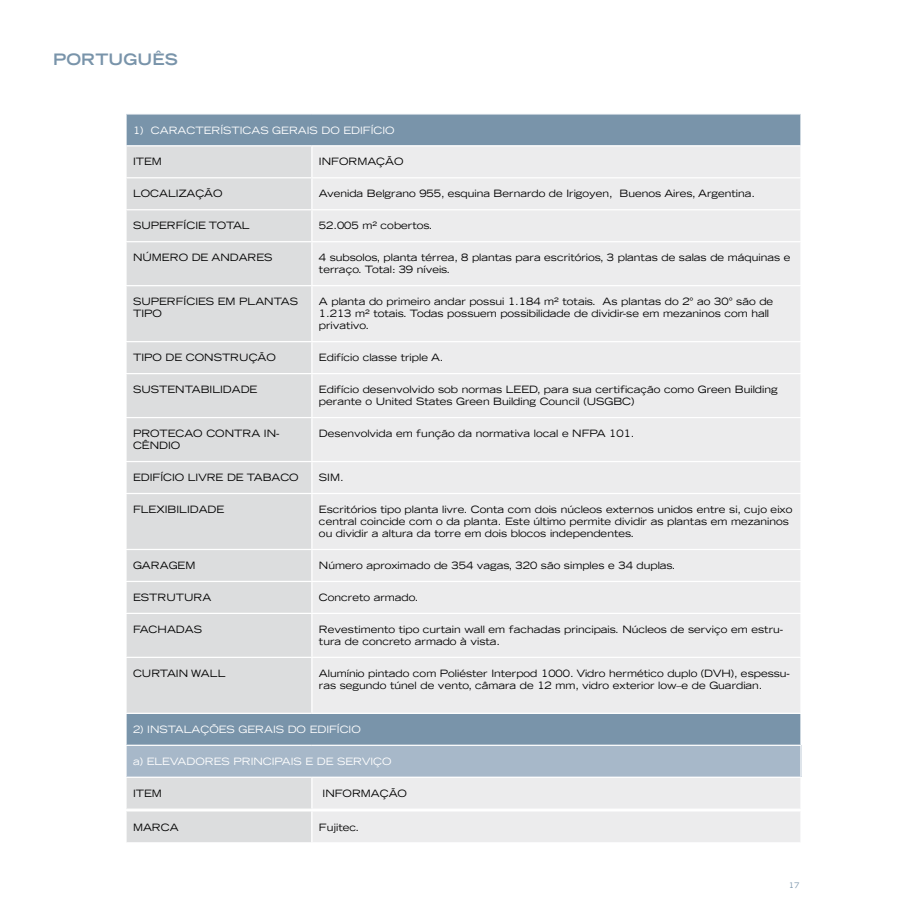
<style>
.page{position:relative;width:922px;height:922px;background:#fff}
.page>*{position:absolute;margin:0;border:0;box-sizing:border-box;transform-origin:0 0}
.t1{font:700 expanded 15.62px "Trade Gothic LH";letter-spacing:.01em;color:#7994aa}
.t2{font:expanded 10px/12px "Trade Gothic LH";color:#000}
.t3{font:expanded 10px "Trade Gothic LH";color:#fff}
.t4{font:expanded 7.5px "Trade Gothic LH";color:#7994aa}
</style>
<div class="page">
<div style="left:127px;top:114px;width:673px;height:31px;background:#7994aa"></div>
<div style="left:127px;top:146px;width:185px;height:662px;background:#dcddde"></div>
<div style="left:312px;top:146px;width:488px;height:662px;background:#ececed"></div>
<div style="left:126px;top:745px;width:674px;height:32px;background:#a7b8c9"></div>
<hr style="left:125px;top:177px;width:187px;height:1px;background:#fff">
<hr style="left:125px;top:209px;width:187px;height:1px;background:#fff">
<hr style="left:125px;top:241px;width:187px;height:1px;background:#fff">
<hr style="left:125px;top:285px;width:187px;height:1px;background:#fff">
<hr style="left:125px;top:341px;width:187px;height:1px;background:#fff">
<hr style="left:125px;top:373px;width:187px;height:1px;background:#fff">
<hr style="left:125px;top:417px;width:187px;height:1px;background:#fff">
<hr style="left:125px;top:461px;width:187px;height:1px;background:#fff">
<hr style="left:125px;top:492px;width:187px;height:2px;background:#fff">
<hr style="left:125px;top:548px;width:187px;height:2px;background:#fff">
<hr style="left:125px;top:580px;width:187px;height:2px;background:#fff">
<hr style="left:125px;top:612px;width:187px;height:2px;background:#fff">
<hr style="left:125px;top:656px;width:187px;height:1px;background:#fff">
<hr style="left:311px;top:146px;width:1px;height:31px;background:#fff">
<hr style="left:311px;top:178px;width:1px;height:31px;background:#fff">
<hr style="left:311px;top:210px;width:1px;height:31px;background:#fff">
<hr style="left:311px;top:242px;width:1px;height:43px;background:#fff">
<hr style="left:311px;top:286px;width:1px;height:55px;background:#fff">
<hr style="left:311px;top:342px;width:1px;height:31px;background:#fff">
<hr style="left:311px;top:374px;width:1px;height:43px;background:#fff">
<hr style="left:311px;top:418px;width:1px;height:43px;background:#fff">
<hr style="left:311px;top:462px;width:1px;height:30px;background:#fff">
<hr style="left:311px;top:494px;width:1px;height:54px;background:#fff">
<hr style="left:311px;top:550px;width:1px;height:30px;background:#fff">
<hr style="left:311px;top:582px;width:1px;height:30px;background:#fff">
<hr style="left:311px;top:614px;width:1px;height:42px;background:#fff">
<hr style="left:311px;top:657px;width:1px;height:55px;background:#fff">
<hr style="left:312px;top:177px;width:489px;height:1px;background:#fff">
<hr style="left:312px;top:209px;width:489px;height:1px;background:#fff">
<hr style="left:312px;top:241px;width:489px;height:1px;background:#fff">
<hr style="left:312px;top:285px;width:489px;height:1px;background:#fff">
<hr style="left:312px;top:341px;width:489px;height:1px;background:#fff">
<hr style="left:312px;top:373px;width:489px;height:1px;background:#fff">
<hr style="left:312px;top:417px;width:489px;height:1px;background:#fff">
<hr style="left:312px;top:461px;width:489px;height:1px;background:#fff">
<hr style="left:312px;top:492px;width:489px;height:2px;background:#fff">
<hr style="left:312px;top:548px;width:489px;height:2px;background:#fff">
<hr style="left:312px;top:580px;width:489px;height:2px;background:#fff">
<hr style="left:312px;top:612px;width:489px;height:2px;background:#fff">
<hr style="left:312px;top:656px;width:489px;height:1px;background:#fff">
<hr style="left:125px;top:745px;width:2px;height:31px;background:#fff">
<hr style="left:312px;top:776px;width:489px;height:1px;background:#fff">
<hr style="left:125px;top:776px;width:187px;height:1px;background:#fff">
<hr style="left:311px;top:777px;width:1px;height:31px;background:#fff">
<hr style="left:125px;top:712px;width:187px;height:1px;background:#fff">
<hr style="left:312px;top:712px;width:489px;height:1px;background:#fff">
<hr style="left:125px;top:744px;width:187px;height:1px;background:#fff">
<hr style="left:312px;top:744px;width:489px;height:1px;background:#fff">
<div style="left:126px;top:810px;width:186px;height:32px;background:#dcddde"></div>
<div style="left:312px;top:810px;width:488px;height:32px;background:#ececed"></div>
<hr style="left:312px;top:810px;width:489px;height:1px;background:#fff">
<hr style="left:125px;top:811px;width:2px;height:31px;background:#fff">
<hr style="left:311px;top:811px;width:1px;height:31px;background:#fff">
<hr style="left:125px;top:810px;width:187px;height:1px;background:#fff">
<h1 class="t1" style="left:53px;top:49px;width:126px">PORTUGUÊS</h1>
<p class="t3" style="left:133px;top:123px;width:263px">1) CARACTERÍSTICAS GERAIS DO EDIFÍCIO</p>
<p class="t2" style="left:133px;top:155px;width:30px">ITEM</p>
<p class="t2" style="left:319px;top:155px;width:86px">INFORMAÇÃO</p>
<p class="t2" style="left:133px;top:187px;width:91px">LOCALIZAÇÃO</p>
<p class="t2" style="left:319px;top:187px;width:437px">Avenida Belgrano 955, esquina Bernardo de Irigoyen, Buenos Aires, Argentina.</p>
<p class="t2" style="left:133px;top:219px;width:118px">SUPERFÍCIE TOTAL</p>
<p class="t2" style="left:319px;top:219px;width:115px">52.005 m² cobertos.</p>
<p class="t2" style="left:133px;top:251px;width:141px">NÚMERO DE ANDARES</p>
<p class="t2" style="left:319px;top:251px;width:473px">4 subsolos, planta térrea, 8 plantas para escritórios, 3 plantas de salas de máquinas e terraço. Total: 39 níveis.</p>
<p class="t2" style="left:133px;top:295px;width:166px">SUPERFÍCIES EM PLANTAS<br>TIPO</p>
<p class="t2" style="left:319px;top:295px;width:455px">A planta do primeiro andar possui 1.184 m² totais. As plantas do 2° ao 30° são de<br>1.213 m² totais. Todas possuem possibilidade de dividir-se em mezaninos com hall privativo.</p>
<p class="t2" style="left:133px;top:351px;width:144px">TIPO DE CONSTRUÇÃO</p>
<p class="t2" style="left:319px;top:351px;width:126px">Edifício classe triple A.</p>
<p class="t2" style="left:133px;top:383px;width:126px">SUSTENTABILIDADE</p>
<p class="t2" style="left:319px;top:383px;width:460px">Edifício desenvolvido sob normas LEED, para sua certificação como Green Building perante o United States Green Building Council (USGBC)</p>
<p class="t2" style="left:133px;top:427px;width:148px">PROTECAO CONTRA IN-<br>CÊNDIO</p>
<p class="t2" style="left:319px;top:427px;width:317px">Desenvolvida em função da normativa local e NFPA 101.</p>
<p class="t2" style="left:133px;top:471px;width:167px">EDIFÍCIO LIVRE DE TABACO</p>
<p class="t2" style="left:319px;top:471px;width:26px">SIM.</p>
<p class="t2" style="left:133px;top:503px;width:93px">FLEXIBILIDADE</p>
<p class="t2" style="left:319px;top:503px;width:474px">Escritórios tipo planta livre. Conta com dois núcleos externos unidos entre si, cujo eixo central coincide com o da planta. Este último permite dividir as plantas em mezaninos ou dividir a altura da torre em dois blocos independentes.</p>
<p class="t2" style="left:133px;top:559px;width:64px">GARAGEM</p>
<p class="t2" style="left:319px;top:559px;width:358px">Número aproximado de 354 vagas, 320 são simples e 34 duplas.</p>
<p class="t2" style="left:133px;top:591px;width:80px">ESTRUTURA</p>
<p class="t2" style="left:319px;top:591px;width:101px">Concreto armado.</p>
<p class="t2" style="left:133px;top:623px;width:70px">FACHADAS</p>
<p class="t2" style="left:319px;top:623px;width:465px">Revestimento tipo curtain wall em fachadas principais. Núcleos de serviço em estru&shy;tura de concreto armado à vista.</p>
<p class="t2" style="left:133px;top:667px;width:94px">CURTAIN WALL</p>
<p class="t2" style="left:319px;top:667px;width:472px">Alumínio pintado com Poliéster Interpod 1000. Vidro hermético duplo (DVH), espessu&shy;ras segundo túnel de vento, câmara de 12 mm, vidro exterior low–e de Guardian.</p>
<p class="t3" style="left:133px;top:722px;width:229px">2) INSTALAÇÕES GERAIS DO EDIFÍCIO</p>
<p class="t3" style="left:133px;top:754px;width:260px">a) ELEVADORES PRINCIPAIS E DE SERVIÇO</p>
<p class="t2" style="left:133px;top:786px;width:30px">ITEM</p>
<p class="t2" style="left:322px;top:786px;width:86px">INFORMAÇÃO</p>
<p class="t2" style="left:133px;top:820px;width:47px">MARCA</p>
<p class="t2" style="left:319px;top:820px;width:42px">Fujitec.</p>
<p class="t4" style="left:788px;top:880px;width:12px">17</p>
</div>
